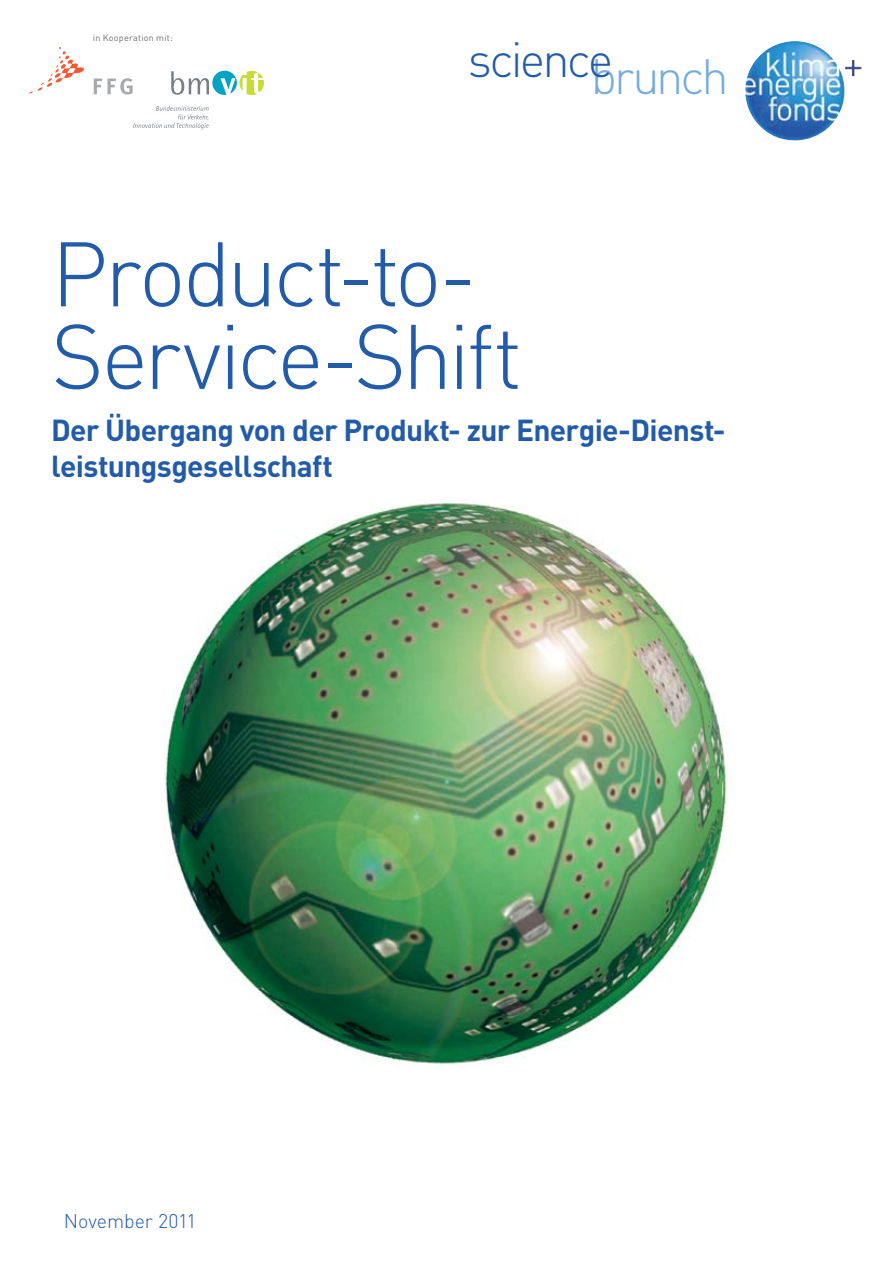
<style>
.page{position:relative;width:893px;height:1263px;background:#fff}
.page>*{position:absolute;margin:0;border:0;box-sizing:border-box;transform-origin:0 0}
.t1{font:300 90px/82.5px "DIN";letter-spacing:-.045em;color:#225ba9}
.t2{font:300 48.75px "DIN";letter-spacing:-.06em;color:#225ba9}
.t3{font:300 48.75px "DIN";letter-spacing:-.065em;color:#75acdd}
.t4{font:700 30px/36px "DIN";letter-spacing:-.025em;color:#225ba9}
.t5{font:300 19.65px "DIN";letter-spacing:-.005em;color:#225ba9}
.t6{font:9px "DIN";letter-spacing:.03em;color:#6d6e71}
</style>
<div class="page">
<img style="left:165px;top:502px;width:562px;height:563px">
<img style="left:745px;top:41px;width:116px;height:100px">
<svg style="left:171px;top:71px;width:93px;height:24px"></svg>
<svg style="left:133px;top:106px;width:76px;height:23px"></svg>
<svg style="left:94px;top:79px;width:8px;height:15px"></svg>
<svg style="left:108px;top:78px;width:25px;height:16px"></svg>
<svg style="left:29px;top:47px;width:55px;height:47px"></svg>
<p class="t6" style="left:93px;top:32px;width:81px">in Kooperation mit:</p>
<h2 class="t2" style="left:468px;top:29px;width:147px">science</h2>
<h2 class="t3" style="left:591px;top:47px;width:140px">brunch</h2>
<h1 class="t1" style="left:51px;top:232px;width:473px">Product-to-<br>Service-Shift</h1>
<p class="t4" style="left:51px;top:411px;width:676px">Der Übergang von der Produkt- zur Energie-Dienst&shy;leistungsgesellschaft</p>
<p class="t5" style="left:64px;top:1208px;width:134px">November 2011</p>
</div>
